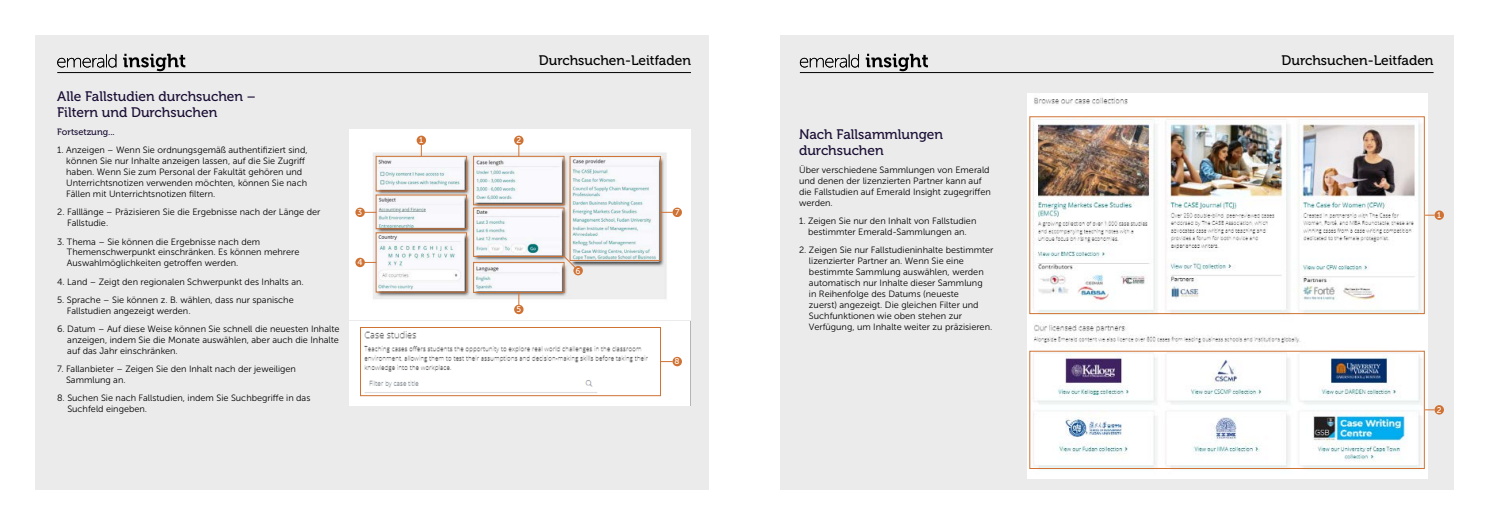
<style>
.page{position:relative;width:1489px;height:525px;background:#fff}
.page>*{position:absolute;margin:0;border:0;box-sizing:border-box;transform-origin:0 0}
.t1{font:13.75px/16.5px "Museo 500";color:#1a0d34}
.t2{font:13.75px "Museo 500";color:#000}
.t3{font:9.12px/11px "Museo Sans 300";color:#000}
.t4{font:9.12px "Museo 500";color:#1a0d34}
.t5{font:8.38px "Museo Sans 500";color:#fff}
</style>
<div class="page">
<div style="left:35px;top:35px;width:674px;height:454px;background:#ebebeb"></div>
<div style="left:780px;top:35px;width:673px;height:454px;background:#ebebeb"></div>
<hr style="left:57px;top:72px;width:634px;height:1px;background:#000">
<hr style="left:799px;top:72px;width:634px;height:1px;background:#000">
<svg style="left:57px;top:54px;width:128px;height:17px"></svg>
<svg style="left:799px;top:54px;width:129px;height:17px"></svg>
<img style="left:350px;top:322px;width:341px;height:83px">
<img style="left:350px;top:129px;width:341px;height:190px">
<div style="left:376px;top:156px;width:91px;height:35px;border:1px solid #cf7234"></div>
<div style="left:473px;top:156px;width:91px;height:49px;border:1px solid #cf7234"></div>
<div style="left:473px;top:207px;width:91px;height:49px;border:1px solid #cf7234"></div>
<div style="left:473px;top:262px;width:91px;height:30px;border:1px solid #cf7234"></div>
<div style="left:376px;top:194px;width:91px;height:35px;border:1px solid #cf7234"></div>
<div style="left:376px;top:232px;width:91px;height:60px;border:1px solid #cf7234"></div>
<div style="left:360px;top:327px;width:300px;height:69px;border:1px solid #cf7234"></div>
<svg style="left:416px;top:135px;width:10px;height:10px"></svg>
<div style="left:514px;top:135px;width:9px;height:10px;background:#cf7234;border-radius:50%"></div>
<svg style="left:563px;top:255px;width:13px;height:14px"></svg>
<div style="left:573px;top:266px;width:10px;height:9px;background:#cf7234;border-radius:50%"></div>
<svg style="left:518px;top:292px;width:1px;height:12px"></svg>
<div style="left:514px;top:304px;width:9px;height:10px;background:#cf7234;border-radius:50%"></div>
<div style="left:355px;top:207px;width:10px;height:10px;background:#cf7234;border-radius:50%"></div>
<svg style="left:660px;top:212px;width:12px;height:1px"></svg>
<div style="left:672px;top:207px;width:10px;height:10px;background:#cf7234;border-radius:50%"></div>
<svg style="left:660px;top:361px;width:12px;height:1px"></svg>
<svg style="left:672px;top:356px;width:10px;height:10px"></svg>
<div style="left:355px;top:257px;width:10px;height:10px;background:#cf7234;border-radius:50%"></div>
<img style="left:1027px;top:93px;width:400px;height:385px">
<div style="left:1029px;top:116px;width:395px;height:198px;border:1px solid #cf7234"></div>
<div style="left:1029px;top:351px;width:395px;height:117px;border:1px solid #cf7234"></div>
<div style="left:1434px;top:210px;width:9px;height:10px;background:#cf7234;border-radius:50%"></div>
<div style="left:1434px;top:405px;width:9px;height:9px;background:#cf7234;border-radius:50%"></div>
<h1 class="t1" style="left:57px;top:88px;width:200px">Alle Fallstudien durchsuchen –<br>Filtern und Durchsuchen</h1>
<p class="t4" style="left:57px;top:127px;width:59px">Fortsetzung...</p>
<p class="t3" style="left:66px;top:145px;width:243px;text-indent:-9px">1. Anzeigen – Wenn Sie ordnungsgemäß authentifiziert sind, können Sie nur Inhalte anzeigen lassen, auf die Sie Zugriff haben. Wenn Sie zum Personal der Fakultät gehören und Unterrichtsnotizen verwenden möchten, können Sie nach Fällen mit Unterrichtsnotizen filtern.</p>
<p class="t3" style="left:67px;top:207px;width:255px;text-indent:-10px">2. Falllänge – Präzisieren Sie die Ergebnisse nach der Länge der<br>Fallstudie.</p>
<p class="t3" style="left:67px;top:236px;width:234px;text-indent:-10px">3. Thema – Sie können die Ergebnisse nach dem<br>Themenschwerpunkt einschränken. Es können mehrere<br>Auswahlmöglichkeiten getroffen werden.</p>
<p class="t3" style="left:57px;top:276px;width:248px">4. Land – Zeigt den regionalen Schwerpunkt des Inhalts an.</p>
<p class="t3" style="left:67px;top:294px;width:228px;text-indent:-10px">5. Sprache – Sie können z. B. wählen, dass nur spanische<br>Fallstudien angezeigt werden.</p>
<p class="t3" style="left:67px;top:323px;width:274px;text-align:justify;text-indent:-10px">6. Datum – Auf diese Weise können Sie schnell die neuesten Inhalte anzeigen, indem Sie die Monate auswählen, aber auch die Inhalte auf das Jahr einschränken.</p>
<p class="t3" style="left:66px;top:363px;width:231px;text-indent:-9px">7. Fallanbieter – Zeigen Sie den Inhalt nach der jeweiligen<br>Sammlung an.</p>
<p class="t3" style="left:67px;top:392px;width:244px;text-indent:-10px">8. Suchen Sie nach Fallstudien, indem Sie Suchbegriffe in das<br>Suchfeld eingeben.</p>
<h1 class="t2" style="left:539px;top:53px;width:154px">Durchsuchen-Leitfaden</h1>
<h1 class="t2" style="left:1281px;top:53px;width:154px">Durchsuchen-Leitfaden</h1>
<p class="t5" style="left:419px;top:136px;width:6px">1</p>
<p class="t5" style="left:516px;top:136px;width:6px">2</p>
<p class="t5" style="left:357px;top:207px;width:6px">3</p>
<p class="t5" style="left:675px;top:208px;width:6px">7</p>
<p class="t5" style="left:357px;top:258px;width:7px">4</p>
<p class="t5" style="left:516px;top:304px;width:6px">5</p>
<p class="t5" style="left:575px;top:266px;width:6px">6</p>
<p class="t5" style="left:674px;top:357px;width:7px">8</p>
<h1 class="t1" style="left:799px;top:126px;width:145px">Nach Fallsammlungen durchsuchen</h1>
<p class="t3" style="left:799px;top:165px;width:193px">Über verschiedene Sammlungen von Emerald und denen der lizenzierten Partner kann auf die Fallstudien auf Emerald Insight zugegriffen werden.</p>
<p class="t3" style="left:799px;top:216px;width:179px;text-align:center">1. Zeigen Sie nur den Inhalt von Fallstudien bestimmter Emerald-Sammlungen an.</p>
<p class="t3" style="left:809px;top:245px;width:186px;text-indent:-10px">2. Zeigen Sie nur Fallstudieninhalte bestimmter lizenzierter Partner an. Wenn Sie eine bestimmte Sammlung auswählen, werden automatisch nur Inhalte dieser Sammlung<br>in Reihenfolge des Datums (neueste<br>zuerst) angezeigt. Die gleichen Filter und Suchfunktionen wie oben stehen zur Verfügung, um Inhalte weiter zu präzisieren.</p>
<p class="t5" style="left:1436px;top:210px;width:6px">1</p>
<p class="t5" style="left:1436px;top:405px;width:6px">2</p>
</div>
